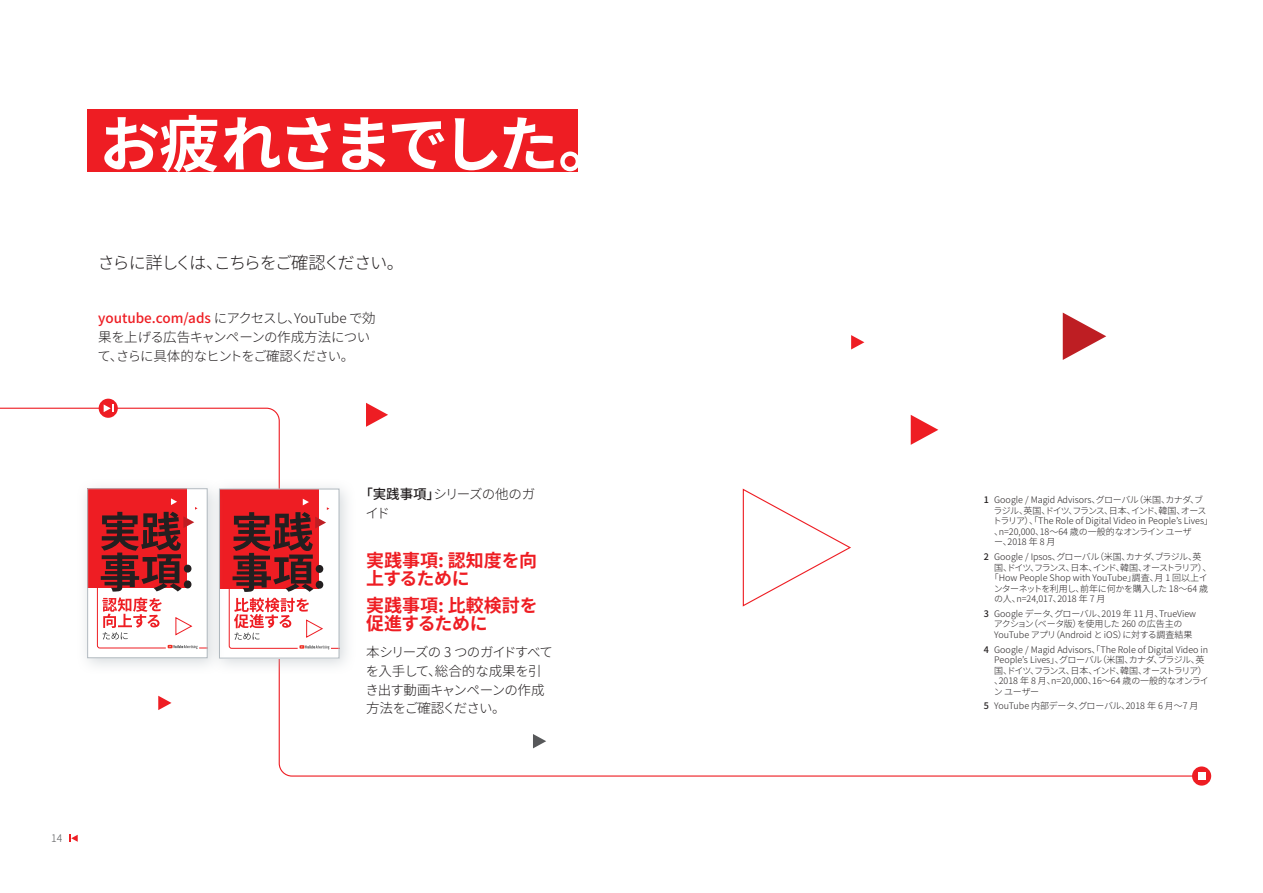
<style>
.page{position:relative;width:1263px;height:893px;background:#fff}
.page>*{position:absolute;margin:0;border:0;box-sizing:border-box;transform-origin:0 0}
.New_Header{font:700 61.2px "Noto Sans JP";letter-spacing:-.085em;color:#fff}
.New_Step{font:700 18px/18px "Noto Sans JP";letter-spacing:-.01em;color:#ee1d23}
.New_intro{font:300 17.25px "Noto Sans JP";letter-spacing:-.095em;color:#231f20}
.Body{font:300 13.5px/18.8px "Noto Sans JP";letter-spacing:-.055em;color:#231f20}
.Body-2{font:300 13.5px/18.8px "Noto Sans JP";letter-spacing:-.075em;color:#231f20}
.YT_1{font:300 10.5px "Noto Sans JP";color:#57585a}
.Footnote{font:300 9px/10.5px "Noto Sans JP";color:#231f20}
.Footnote-2{font:300 9px "Noto Sans JP";letter-spacing:-.13em;color:#231f20}
.Footnote-3{font:300 9px "Noto Sans JP";letter-spacing:-.02em;color:#231f20}
.Footnote-4{font:300 9px "Noto Sans JP";letter-spacing:-.045em;color:#231f20}
.s1{font-weight:500;color:#ee1d23}
.s2{font-weight:500}
</style>
<div class="page">
<div style="left:87px;top:109px;width:491px;height:63px;background:#ee1d23"></div>
<svg style="left:0;top:407px;width:1194px;height:370px"></svg>
<svg style="left:99px;top:399px;width:19px;height:19px"></svg>
<svg style="left:104px;top:404px;width:9px;height:8px"></svg>
<div style="left:1192px;top:766px;width:19px;height:20px;background:#ee1d23;border-radius:50%"></div>
<div style="left:1198px;top:772px;width:7px;height:8px;background:#fff"></div>
<svg style="left:1063px;top:313px;width:43px;height:47px"></svg>
<svg style="left:742px;top:488px;width:110px;height:119px"></svg>
<svg style="left:911px;top:415px;width:27px;height:30px"></svg>
<svg style="left:851px;top:335px;width:13px;height:14px"></svg>
<svg style="left:158px;top:696px;width:13px;height:14px"></svg>
<svg style="left:366px;top:403px;width:22px;height:24px"></svg>
<svg style="left:533px;top:734px;width:13px;height:14px"></svg>
<svg style="left:69px;top:835px;width:9px;height:7px"></svg>
<div style="left:209px;top:478px;width:148px;height:197px;background:#b1b9bf;opacity:.5"></div>
<div style="left:219px;top:489px;width:120px;height:169px;background:#fff"></div>
<div style="left:219px;top:489px;width:100px;height:99px;background:#ee1d23"></div>
<svg style="left:229px;top:499px;width:108px;height:150px"></svg>
<div style="left:219px;top:489px;width:120px;height:169px;border:1px solid #b1b9bf"></div>
<div style="left:77px;top:478px;width:148px;height:197px;background:#b1b9bf;opacity:.5"></div>
<div style="left:88px;top:489px;width:119px;height:169px;background:#fff"></div>
<div style="left:88px;top:489px;width:99px;height:99px;background:#ee1d23"></div>
<svg style="left:97px;top:498px;width:109px;height:151px"></svg>
<div style="left:87px;top:488px;width:121px;height:170px;border:1px solid #b1b9bf"></div>
<p class="New_Header" style="left:99px;top:110px;width:522px">お疲れさまでした。</p>
<p class="New_intro" style="left:98px;top:253px;width:308px">さらに詳しくは、こちらをご確認ください。</p>
<p class="Body" style="left:98px;top:309px;width:280px"><span class="s1">youtube.com/ads</span> にアクセスし、YouTube で効果を上げる広告キャンペーンの作成方法について、さらに具体的なヒントをご確認ください。</p>
<p class="YT_1" style="left:51px;top:833px;width:13px">14</p>
<p class="Body-2" style="left:365px;top:485px;width:171px;text-indent:-6px"><span class="s2">「実践事項」</span>シリーズの他のガイド</p>
<p class="New_Step" style="left:366px;top:552px;width:173px">実践事項: 認知度を向上するために</p>
<p class="New_Step" style="left:366px;top:597px;width:173px">実践事項: 比較検討を促進するために</p>
<p class="Body" style="left:365px;top:643px;width:189px">本シリーズの 3 つのガイドすべてを入手して、総合的な成果を引き出す動画キャンペーンの作成方法をご確認ください。</p>
<p class="Footnote" style="left:993px;top:495px;width:222px;text-indent:-9px"><span class="s2">1</span> Google / Magid Advisors、グローバル（米国、カナダ、ブラジル、英国、ドイツ、フランス、日本、インド、韓国、オーストラリア）、「The Role of Digital Video in People’s Lives」、n=20,000、18～64 歳の一般的なオンライン ユーザ<br>ー、2018 年 8 月</p>
<p class="Footnote" style="left:984px;top:552px;width:219px"><span class="s2">2</span> Google / Ipsos、グローバル（米国、カナダ、ブラジル、英</p>
<p class="Footnote-2" style="left:994px;top:562px;width:219px">国、ドイツ、フランス、日本、インド、韓国、オーストラリア）、</p>
<p class="Footnote" style="left:990px;top:573px;width:220px">「How People Shop with YouTube」調査、月 1 回以上イ</p>
<p class="Footnote-4" style="left:994px;top:583px;width:216px">ンターネットを利用し、前年に何かを購入した 18～64 歳</p>
<p class="Footnote" style="left:994px;top:594px;width:113px">の人、n=24,017、2018 年 7 月</p>
<p class="Footnote" style="left:994px;top:609px;width:204px;text-indent:-10px"><span class="s2">3</span> Google データ、グローバル、2019 年 11 月、TrueViewアクション（ベータ版）を使用した 260 の広告主の<br>YouTube アプリ（Android と iOS）に対する調査結果</p>
<p class="Footnote" style="left:994px;top:644px;width:217px;text-indent:-10px"><span class="s2">4</span> Google / Magid Advisors、「The Role of Digital Video in People’s Lives」、グローバル（米国、カナダ、ブラジル、英国、ドイツ、フランス、日本、インド、韓国、オーストラリア）、2018 年 8 月、n=20,000、16～64 歳の一般的なオンライン ユーザー</p>
<p class="Footnote-3" style="left:984px;top:701px;width:216px"><span class="s2">5</span> YouTube 内部データ、グローバル、2018 年 6 月～7 月</p>
</div>
